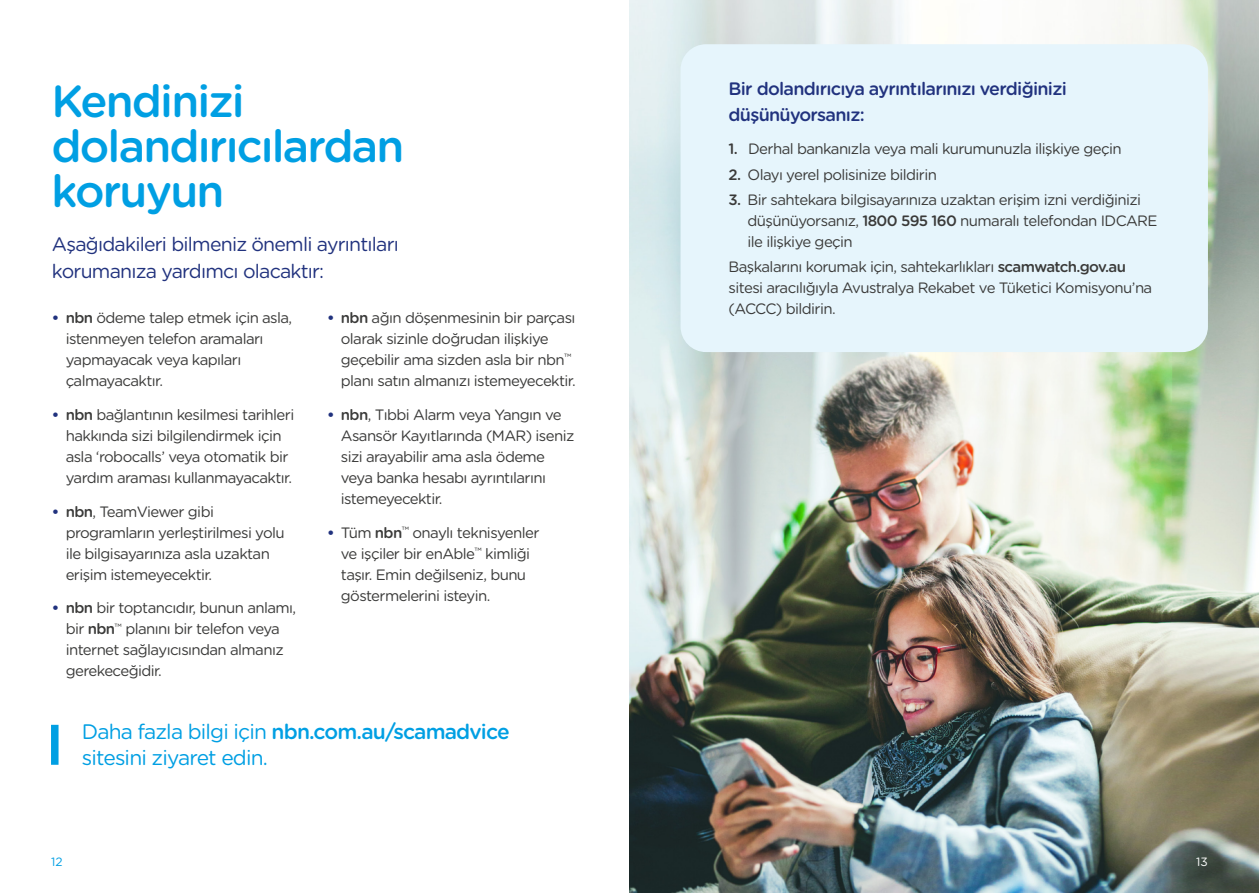
<style>
.page{position:relative;width:1259px;height:893px;background:#fff}
.page>*{position:absolute;margin:0;border:0;box-sizing:border-box;transform-origin:0 0}
.t1{font:500 45px/45px "Gotham Rounded";letter-spacing:-.04em;color:#009fe3}
.t2{font:21px/25.2px "Gotham Rounded";letter-spacing:-.04em;color:#009fe3}
.t3{font:19.5px/27px "Gotham Rounded";letter-spacing:-.04em;color:#21327e}
.t4{font:500 18px/25.5px "Gotham Rounded";letter-spacing:-.04em;color:#21327e}
.t5{font:15px/21px "Gotham Rounded";letter-spacing:-.04em;color:#3a3a39}
.t6{font:12px "Gotham Rounded";color:#009fe3}
.t7{font:12px "Gotham Rounded";color:#fff}
.s1{font-weight:700;color:#21327e}
.s2{font-weight:500}
</style>
<div class="page">
<img style="left:629px;top:0;width:630px;height:893px">
<div style="left:51px;top:725px;width:8px;height:40px;background:#009fe3"></div>
<div style="left:680px;top:44px;width:528px;height:308px;background:#e6f5fc;border-radius:26px"></div>
<h1 class="t1" style="left:51px;top:77px;width:354px">Kendinizi dolandırıcılardan koruyun</h1>
<h3 class="t3" style="left:52px;top:230px;width:348px">Aşağıdakileri bilmeniz önemli ayrıntıları korumanıza yardımcı olacaktır:</h3>
<p class="t5" style="left:66px;top:307px;width:228px;text-indent:-14px"><span class="s1">•</span> <span class="s2">nbn</span> ödeme talep etmek için asla, istenmeyen telefon aramaları yapmayacak veya kapıları çalmayacaktır.</p>
<p class="t5" style="left:66px;top:403px;width:230px;text-indent:-14px"><span class="s1">•</span> <span class="s2">nbn</span> bağlantının kesilmesi tarihleri hakkında sizi bilgilendirmek için asla ‘robocalls’ veya otomatik bir yardım araması kullanmayacaktır.</p>
<p class="t5" style="left:66px;top:500px;width:220px;text-indent:-14px"><span class="s1">•</span> <span class="s2">nbn</span>, TeamViewer gibi programların yerleştirilmesi yolu ile bilgisayarınıza asla uzaktan erişim istemeyecektir.</p>
<p class="t5" style="left:66px;top:597px;width:232px;text-indent:-14px"><span class="s1">•</span> <span class="s2">nbn</span> bir toptancıdır, bunun anlamı, bir <span class="s2">nbn</span><sup>™</sup> planını bir telefon veya internet sağlayıcısından almanız gerekeceğidir.</p>
<p class="t5" style="left:341px;top:307px;width:236px;text-indent:-14px"><span class="s1">•</span> <span class="s2">nbn</span> ağın döşenmesinin bir parçası olarak sizinle doğrudan ilişkiye geçebilir ama sizden asla bir nbn<sup>™ </sup>planı satın almanızı istemeyecektir.</p>
<p class="t5" style="left:341px;top:403px;width:235px;text-indent:-14px"><span class="s1">•</span> <span class="s2">nbn</span>, Tıbbi Alarm veya Yangın ve<br>Asansör Kayıtlarında (MAR) iseniz sizi arayabilir ama asla ödeme veya banka hesabı ayrıntılarını istemeyecektir.</p>
<p class="t5" style="left:341px;top:521px;width:200px;text-indent:-14px"><span class="s1">•</span> Tüm <span class="s2">nbn</span><sup>™</sup> onaylı teknisyenler ve işçiler bir enAble<sup>™</sup> kimliği taşır. Emin değilseniz, bunu göstermelerini isteyin.</p>
<h2 class="t2" style="left:82px;top:718px;width:429px">Daha fazla bilgi için <span class="s2">nbn.com.au/scamadvice </span>sitesini ziyaret edin.</h2>
<p class="t4" style="left:728px;top:75px;width:340px">Bir dolandırıcıya ayrıntılarınızı verdiğinizi düşünüyorsanız:</p>
<p class="t5" style="left:728px;top:138px;width:394px"><span class="s2">1.</span> Derhal bankanızla veya mali kurumunuzla ilişkiye geçin</p>
<p class="t5" style="left:728px;top:163px;width:210px"><span class="s2">2.</span> Olayı yerel polisinize bildirin</p>
<p class="t5" style="left:747px;top:188px;width:411px;text-indent:-19px"><span class="s2">3.</span> Bir sahtekara bilgisayarınıza uzaktan erişim izni verdiğinizi düşünüyorsanız, <span class="s2">1800 595 160</span> numaralı telefondan IDCARE ile ilişkiye geçin</p>
<p class="t5" style="left:728px;top:256px;width:425px">Başkalarını korumak için, sahtekarlıkları <span class="s2">scamwatch.gov.au </span>sitesi aracılığıyla Avustralya Rekabet ve Tüketici Komisyonu’na (ACCC) bildirin.</p>
<p class="t6" style="left:51px;top:853px;width:13px">12</p>
<p class="t7" style="left:1196px;top:853px;width:13px">13</p>
</div>
